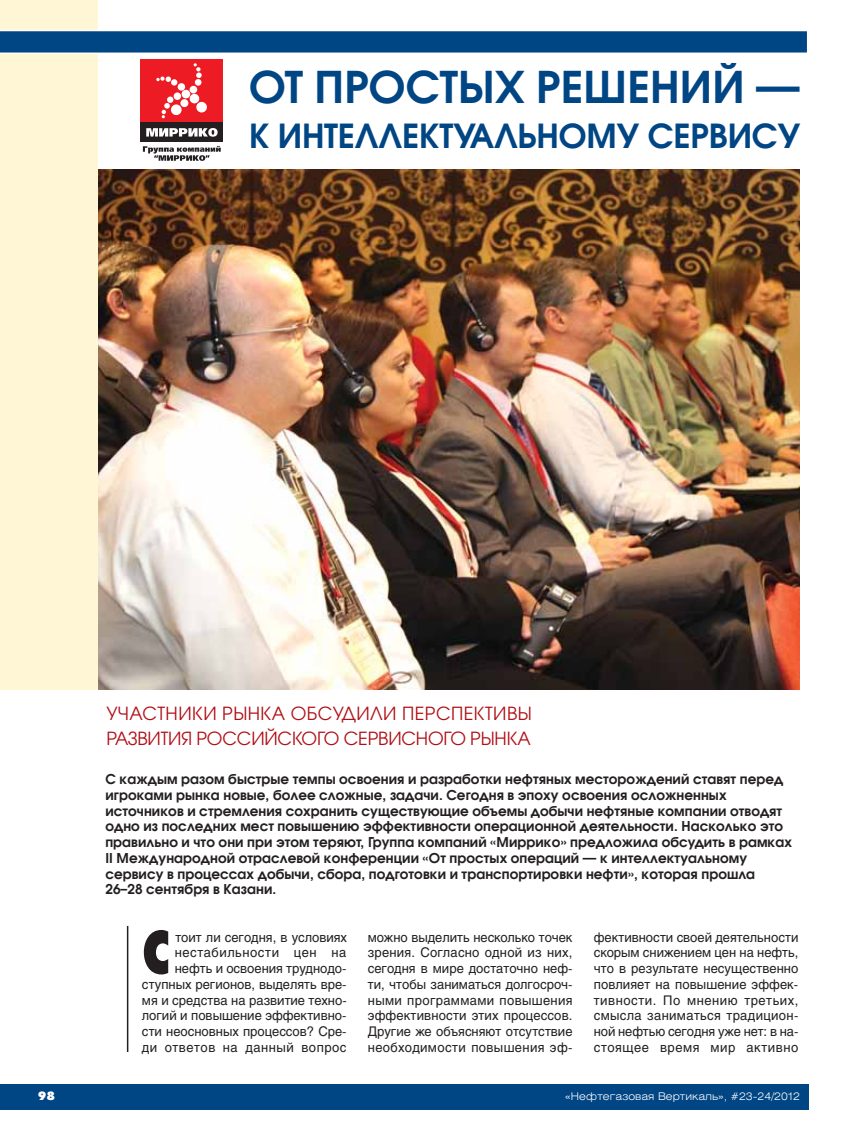
<style>
.page{position:relative;width:851px;height:1127px;background:#fff}
.page>*{position:absolute;margin:0;border:0;box-sizing:border-box;transform-origin:0 0}
.t1{font:700 60px "Futura Futuris X Cond C";color:#231f20}
.t2{font:600 43.5px "Avant Garde Gothic C";letter-spacing:.005em;color:#004584}
.t3{font:600 33px "Avant Garde Gothic C";letter-spacing:-.005em;color:#004584}
.t4{font:18px/25.5px "Avant Garde Gothic C";letter-spacing:-.01em;color:#b01016}
.t5{font:600 13.5px/15.8px "Avant Garde Gothic C";letter-spacing:.005em;color:#231f20}
.t6{font:13.2px/15.8px "Helios";color:#231f20;text-align:justify}
.t7{font:12px "Futura Futuris XC";color:#fff}
.t8{font:300 10.5px "Helios Ext";color:#fff}
</style>
<div class="page">
<img style="left:98px;top:170px;width:701px;height:520px">
<div style="left:0;top:1084px;width:808px;height:26px;background:#004584"></div>
<div style="left:0;top:0;width:98px;height:690px;background:#fff6d6"></div>
<svg style="left:0;top:30px;width:807px;height:24px;background:#1d5a91"></svg>
<hr style="left:127px;top:926px;width:1px;height:126px;background:#231f20">
<div style="left:140px;top:60px;width:83px;height:63px;background:#ed1c24"></div>
<div style="left:140px;top:123px;width:83px;height:19px;background:#231f20"></div>
<svg style="left:143px;top:146px;width:78px;height:15px"></svg>
<svg style="left:146px;top:128px;width:71px;height:9px"></svg>
<div style="left:195px;top:79px;width:6px;height:7px;background:#fff;border-radius:50%"></div>
<div style="left:189px;top:86px;width:8px;height:7px;background:#fff;border-radius:50%"></div>
<div style="left:171px;top:79px;width:6px;height:7px;background:#fff;border-radius:50%"></div>
<div style="left:178px;top:83px;width:7px;height:8px;background:#fff;border-radius:50%"></div>
<div style="left:173px;top:92px;width:8px;height:8px;background:#fff;border-radius:50%"></div>
<div style="left:171px;top:104px;width:10px;height:11px;background:#fff;border-radius:50%"></div>
<div style="left:190px;top:94px;width:9px;height:9px;background:#fff;border-radius:50%"></div>
<svg style="left:193px;top:63px;width:9px;height:15px"></svg>
<svg style="left:156px;top:77px;width:15px;height:5px"></svg>
<svg style="left:161px;top:97px;width:12px;height:21px"></svg>
<div style="left:180px;top:99px;width:8px;height:8px;background:#fff;border-radius:50%"></div>
<div style="left:181px;top:90px;width:9px;height:8px;background:#fff;border-radius:50%"></div>
<div style="left:196px;top:102px;width:11px;height:10px;background:#fff;border-radius:50%"></div>
<h2 class="t2" style="left:249px;top:71px;width:552px">ОТ ПРОСТЫХ РЕШЕНИЙ —</h2>
<h3 class="t3" style="left:249px;top:123px;width:553px">К ИНТЕЛЛЕКТУАЛЬНОМУ СЕРВИСУ</h3>
<p class="t7" style="left:38px;top:1091px;width:18px">98</p>
<h3 class="t4" style="left:106px;top:702px;width:427px">УЧАСТНИКИ РЫНКА ОБСУДИЛИ ПЕРСПЕКТИВЫ<br>РАЗВИТИЯ РОССИЙСКОГО СЕРВИСНОГО РЫНКА</h3>
<p class="t5" style="left:105px;top:773px;width:688px">С каждым разом быстрые темпы освоения и разработки нефтяных месторождений ставят перед игроками рынка новые, более сложные, задачи. Сегодня в эпоху освоения осложненных источников и стремления сохранить существующие объемы добычи нефтяные компании отводят одно из последних мест повышению эффективности операционной деятельности. Насколько это правильно и что они при этом теряют, Группа компаний «Миррико» предложила обсудить в рамках II Международной отраслевой конференции «От простых операций — к интеллектуальному сервису в процессах добычи, сбора, подготовки и транспортировки нефти», которая прошла 26–28 сентября в Казани.</p>
<h1 class="t1" style="left:142px;top:929px;width:30px">С</h1>
<p class="t6" style="left:142px;top:930px;width:207px;text-align:right">тоит ли сегодня, в условиях нестабильности цен на нефть и освоения труднодо&shy;ступных регионов, выделять вре&shy;мя и средства на развитие техно&shy;логий и повышение эффективно&shy;сти неосновных процессов? Сре&shy;ди ответов на данный вопрос</p>
<p class="t6" style="left:368px;top:930px;width:206px">можно выделить несколько точек зрения. Согласно одной из них, сегодня в мире достаточно неф&shy;ти, чтобы заниматься долгосроч&shy;ными программами повышения эффективности этих процессов.<br>Другие же объясняют отсутствие необходимости повышения эф-</p>
<p class="t6" style="left:593px;top:930px;width:206px">фективности своей деятельности скорым снижением цен на нефть, что в результате несущественно повлияет на повышение эффек&shy;тивности. По мнению третьих, смысла заниматься традицион&shy;ной нефтью сегодня уже нет: в на&shy;стоящее время мир активно</p>
<p class="t8" style="left:565px;top:1092px;width:236px">«Нефтегазовая Вертикаль», #23-24/2012</p>
</div>
